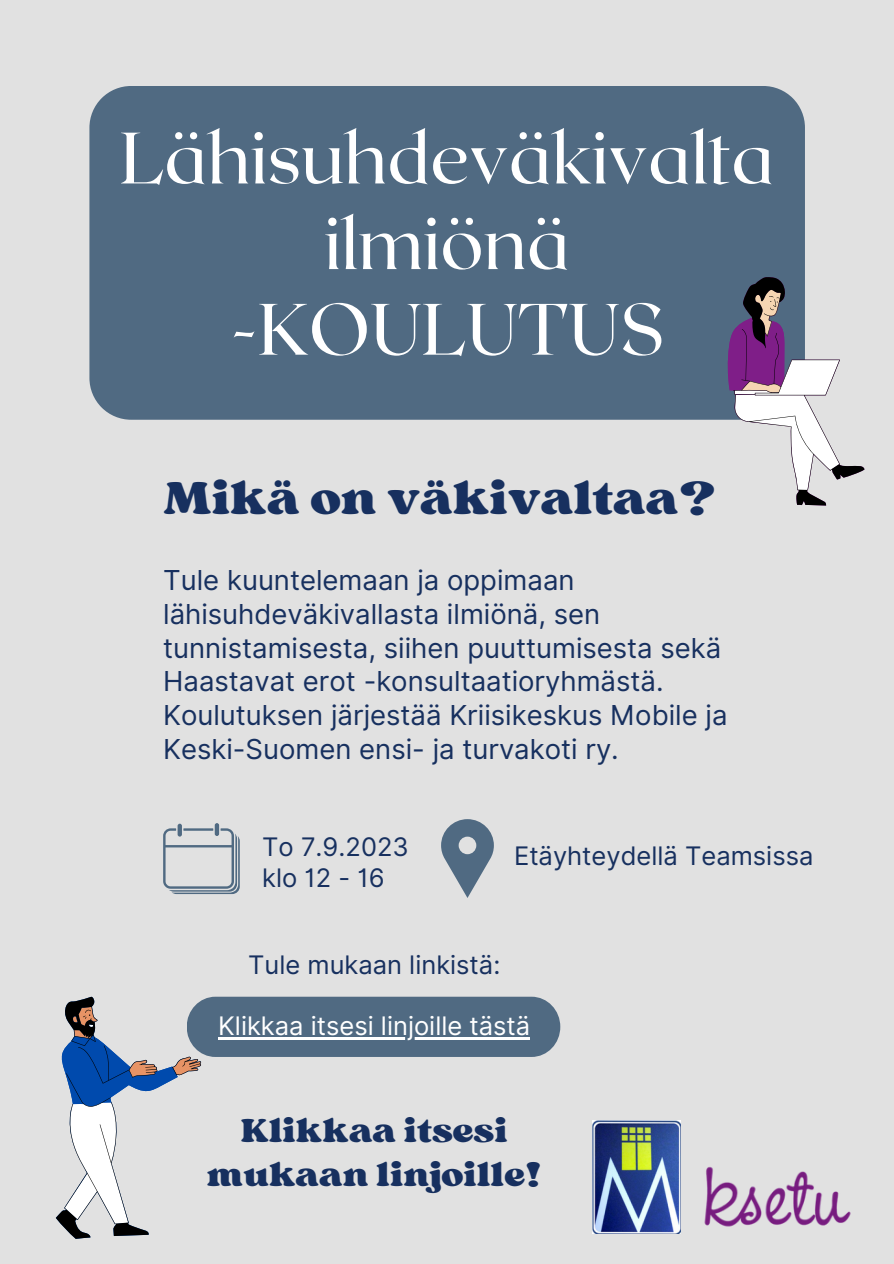
<style>
.page{position:relative;width:894px;height:1264px;background:#fff}
.page>*{position:absolute;margin:0;border:0;box-sizing:border-box;transform-origin:0 0}
.t1{font:72.45px/85.5px "Roxborough CF";color:#fff;text-align:center}
.t2{font:48.45px "Sergio Trendy";color:#17305f}
.t3{font:34.95px/44px "Sergio Trendy";color:#17305f;text-align:center}
.t4{font:27.45px/33.8px "Inter";color:#17305f}
.t5{font:25.5px "Inter";color:#17305f}
.t6{font:25.5px "Inter";color:#fff}
</style>
<div class="page">
<div style="left:0;top:0;width:893px;height:1263px;background:#e1e1e1"></div>
<svg style="left:441px;top:819px;width:52px;height:79px"></svg>
<svg style="left:163px;top:828px;width:77px;height:66px"></svg>
<div style="left:177px;top:823px;width:5px;height:13px;background:#506a82;border-radius:2px"></div>
<hr style="left:215px;top:823px;width:4px;height:13px;background:#506a82;border-radius:2px">
<div style="left:187px;top:996px;width:373px;height:60px;background:#506a82;border-radius:29px"></div>
<div style="left:89px;top:86px;width:715px;height:334px;background:#506a82"></div>
<img style="left:704px;top:1166px;width:147px;height:61px">
<svg style="left:727px;top:277px;width:137px;height:229px"></svg>
<svg style="left:56px;top:996px;width:145px;height:242px"></svg>
<img style="left:592px;top:1120px;width:88px;height:113px">
<hr style="left:218px;top:1036px;width:312px;height:3px;background:#fff">
<p class="t1" style="left:120px;top:112px;width:655px">Lähisuhdeväkivalta ilmiönä</p>
<p class="t1" style="left:230px;top:283px;width:435px">-KOULUTUS</p>
<p class="t2" style="left:163px;top:467px;width:554px">Mikä on väkivaltaa?</p>
<p class="t4" style="left:163px;top:563px;width:565px">Tule kuuntelemaan ja oppimaan lähisuhdeväkivallasta ilmiönä, sen tunnistamisesta, siihen puuttumisesta sekä Haastavat erot -konsultaatioryhmästä.<br>Koulutuksen järjestää Kriisikeskus Mobile ja Keski-Suomen ensi- ja turvakoti ry.</p>
<p class="t5" style="left:262px;top:831px;width:148px">To 7.9.2023</p>
<p class="t5" style="left:262px;top:862px;width:124px">klo 12 - 16</p>
<p class="t5" style="left:514px;top:841px;width:301px">Etäyhteydellä Teamsissa</p>
<p class="t5" style="left:248px;top:949px;width:254px">Tule mukaan linkistä:</p>
<p class="t6" style="left:218px;top:1010px;width:313px">Klikkaa itsesi linjoille tästä</p>
<p class="t3" style="left:207px;top:1107px;width:336px">Klikkaa itsesi mukaan linjoille!</p>
</div>
